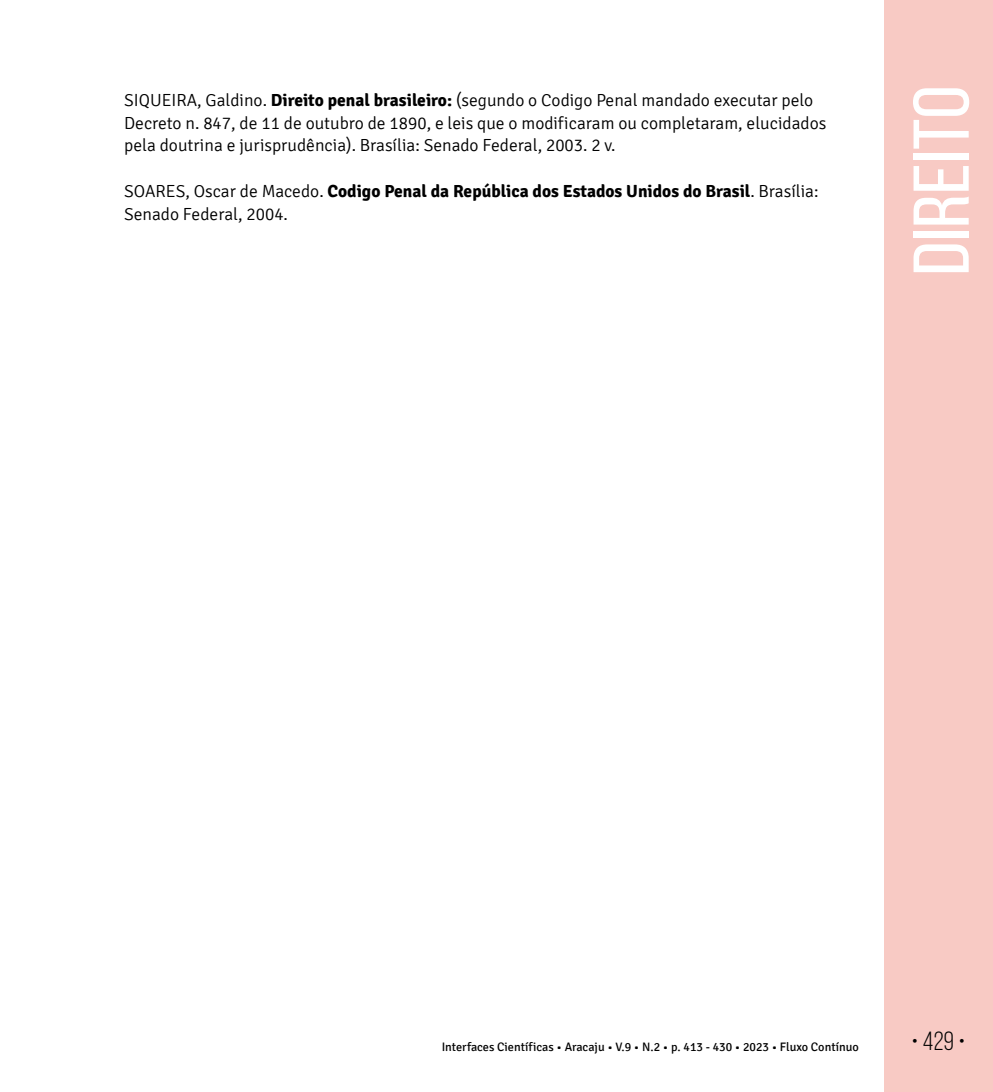
<style>
.page{position:relative;width:993px;height:1092px;background:#fff}
.page>*{position:absolute;margin:0;border:0;box-sizing:border-box;transform-origin:0 0}
.t1{font:78.75px "Bebas Neue";color:#fff;scale:1.09 1}
.t2{font:26.25px "Bebas Neue";color:#000}
.t3{font:300 17.5px/22.8px "Signika";color:#000}
.t4{font:12.25px "Signika";color:#000}
.s1{font-weight:700}
</style>
<div class="page">
<div style="left:883px;top:0;width:109px;height:1091px;background:#f8cac4"></div>
<p class="t3" style="left:124px;top:89px;width:703px">SIQUEIRA, Galdino. <span class="s1">Direito penal brasileiro:</span> (segundo o Codigo Penal mandado executar pelo<br>Decreto n. 847, de 11 de outubro de 1890, e leis que o modificaram ou completaram, elucidados pela doutrina e jurisprudência). Brasília: Senado Federal, 2003. 2 v.</p>
<p class="t3" style="left:124px;top:180px;width:695px">SOARES, Oscar de Macedo. <span class="s1">Codigo Penal da República dos Estados Unidos do Brasil</span>. Brasília:<br>Senado Federal, 2004.</p>
<h1 class="t1" style="left:898px;top:275px;width:176px;rotate:-90deg">Direito</h1>
<p class="t4" style="left:441px;top:1040px;width:418px">Interfaces Científicas • Aracaju • V.9 • N.2 • p. 413 - 430 • 2023 • Fluxo Contínuo</p>
<h2 class="t2" style="left:911px;top:1026px;width:56px">• 429 •</h2>
</div>
